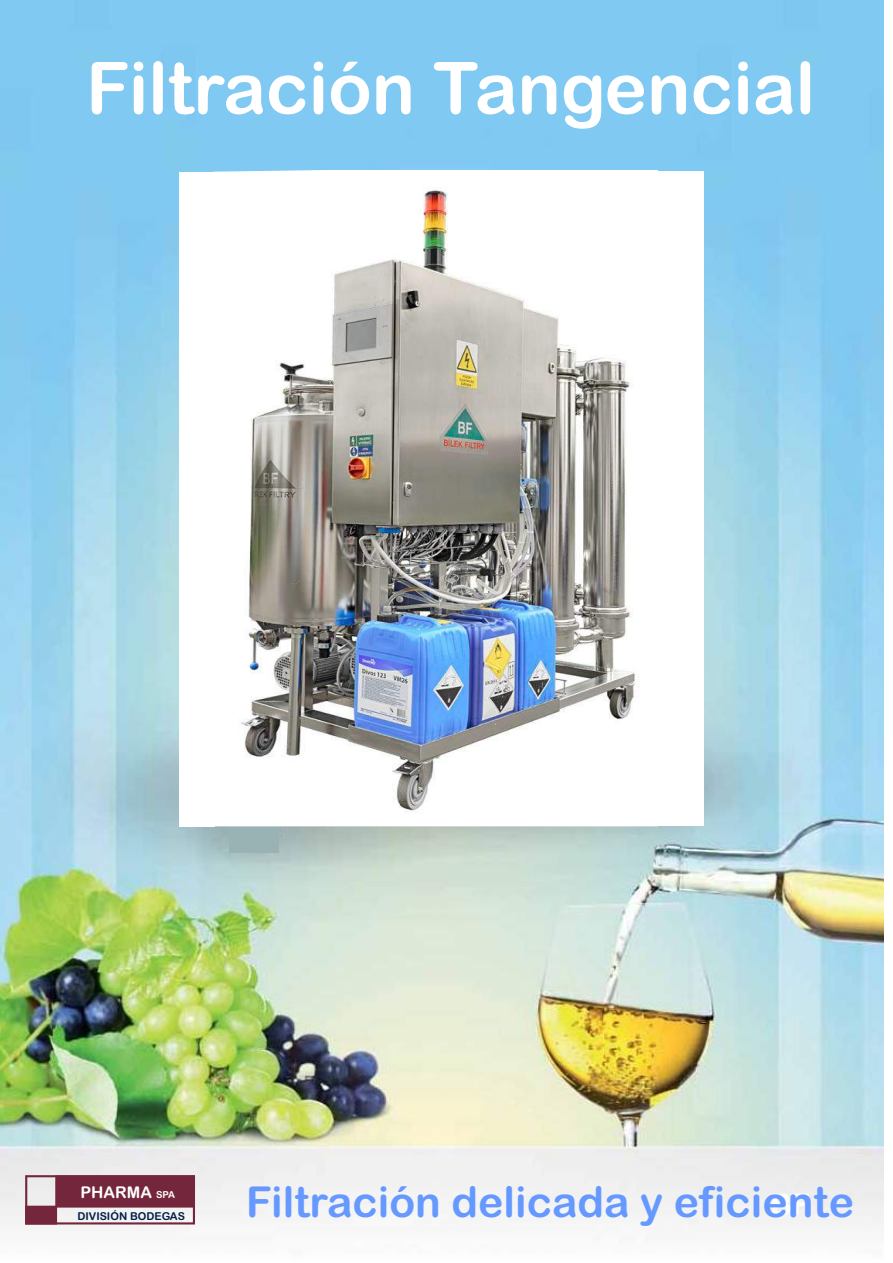
<style>
.page{position:relative;width:893px;height:1263px;background:#fff}
.page>*{position:absolute;margin:0;border:0;box-sizing:border-box;transform-origin:0 0}
.t1{font:72px "Arial Rounded MT Bold";color:#fff}
.t2{font:42.6px "Arial Rounded MT Bold";color:#69f}
.t3{font:16.2px "Arial Rounded MT Bold";color:#fff}
.t4{font:10.95px "Arial Rounded MT Bold";color:#021f48}
.s1{font-size:9.6px}
</style>
<div class="page">
<img style="left:0;top:0;width:883px;height:1228px">
<svg style="left:773px;top:1193px;width:36px;height:22px"></svg>
<div style="left:637px;top:172px;width:67px;height:654px;background:#fff"></div>
<div style="left:179px;top:172px;width:35px;height:654px;background:#fff"></div>
<div style="left:229px;top:814px;width:50px;height:39px;background:#99b3b5"></div>
<img style="left:213px;top:171px;width:444px;height:655px">
<div style="left:25px;top:1206px;width:32px;height:18px;background:#74273c"></div>
<div style="left:55px;top:1175px;width:140px;height:32px;background:#74273c"></div>
<div style="left:25px;top:1175px;width:170px;height:49px;border:2px solid #74273c"></div>
<h1 class="t1" style="left:86px;top:61px;width:730px">Filtración Tangencial</h1>
<p class="t3" style="left:81px;top:1186px;width:96px">PHARMA <span class="s1">SPA</span></p>
<p class="t4" style="left:77px;top:1212px;width:109px">DIVISIÓN BODEGAS</p>
<p class="t2" style="left:246px;top:1186px;width:609px">Filtración delicada y eficiente</p>
</div>
